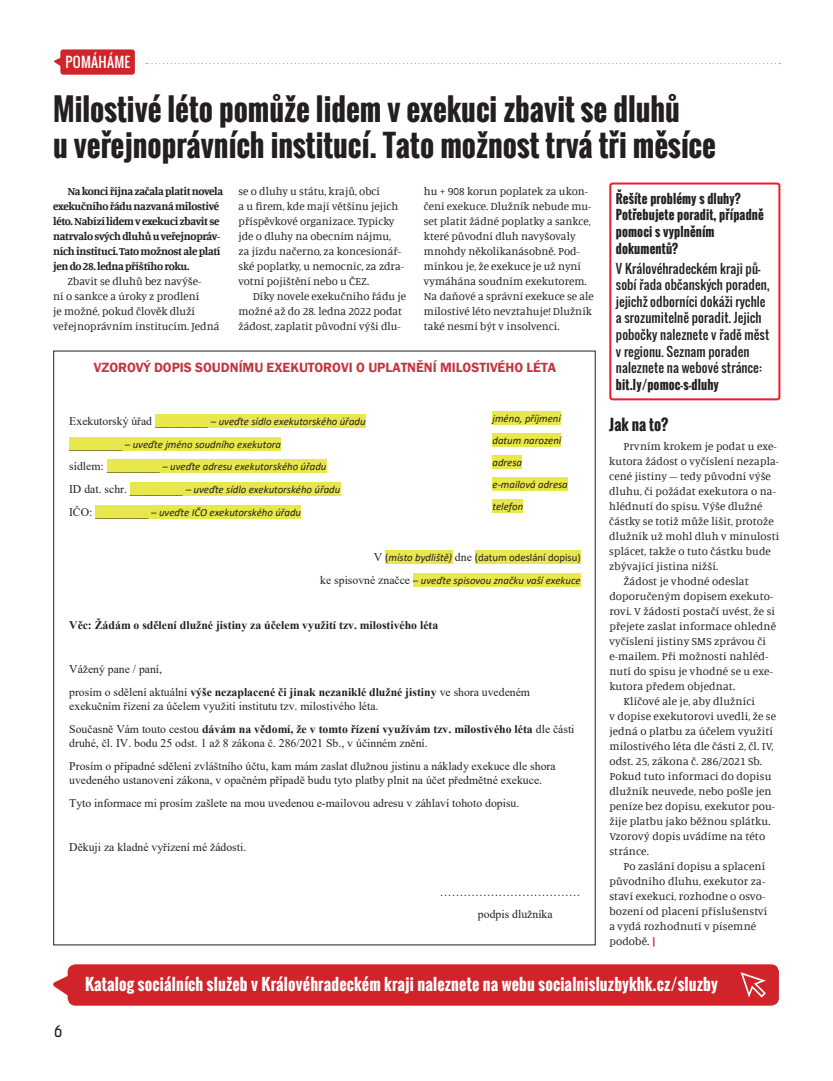
<style>
.page{position:relative;width:833px;height:1081px;background:#fff}
.page>*{position:absolute;margin:0;border:0;box-sizing:border-box;transform-origin:0 0}
.t1{font:700 30px/36px "Oswald";color:#231f20}
.t2{font:700 15.88px "Oswald";letter-spacing:.01em;color:#fff}
.t3{font:700 15px "Oswald";color:#231f20}
.t4{font:15px "Kelson Sans";color:#231f20}
.t5{font:600 13.75px "Franklin Gothic";color:#c4343f}
.t6{font:13.75px "Oswald";letter-spacing:.02em;color:#fff}
.t7{font:12.5px/16.6px "Oswald";letter-spacing:.01em;color:#231f20}
.t8{font:700 12.5px/16.6px "Oswald";letter-spacing:.01em;color:#231f20}
.t9{font:11.75px/22.4px "Times New Roman";color:#231f20}
.t10{font:700 11.75px "Times New Roman";color:#231f20}
.t11{font:11.25px/15px "Manuale";letter-spacing:.01em;color:#231f20}
.t12{font:700 11.25px/15px "Manuale";letter-spacing:-.03em;color:#231f20}
.t13{font:italic 10.75px/22.8px "Calibri";color:#231f20}
.s1{font-family:"Times New Roman";font-style:normal;font-size:11.75px}
.s2{font-style:normal}
.s3{font-weight:700}
.s4{font-weight:700;color:#d1232a}
</style>
<div class="page">
<svg style="left:146px;top:63px;width:634px;height:1px"></svg>
<svg style="left:54px;top:58px;width:6px;height:8px"></svg>
<div style="left:60px;top:49px;width:75px;height:26px;background:#d1232a;border-radius:3px"></div>
<svg style="left:609px;top:182px;width:172px;height:219px"></svg>
<div style="left:155px;top:414px;width:210px;height:14px;background:#e8e74c"></div>
<div style="left:69px;top:437px;width:212px;height:13px;background:#e8e74c"></div>
<div style="left:107px;top:459px;width:219px;height:14px;background:#e8e74c"></div>
<div style="left:130px;top:482px;width:210px;height:14px;background:#e8e74c"></div>
<div style="left:95px;top:505px;width:206px;height:13px;background:#e8e74c"></div>
<div style="left:385px;top:550px;width:67px;height:14px;background:#e8e74c"></div>
<div style="left:475px;top:550px;width:105px;height:14px;background:#e8e74c"></div>
<div style="left:413px;top:573px;width:167px;height:13px;background:#e8e74c"></div>
<div style="left:492px;top:411px;width:69px;height:14px;background:#e8e74c"></div>
<div style="left:492px;top:433px;width:69px;height:14px;background:#e8e74c"></div>
<div style="left:492px;top:455px;width:30px;height:14px;background:#e8e74c"></div>
<div style="left:492px;top:477px;width:76px;height:14px;background:#e8e74c"></div>
<div style="left:492px;top:499px;width:31px;height:13px;background:#e8e74c"></div>
<svg style="left:53px;top:970px;width:20px;height:35px"></svg>
<div style="left:68px;top:964px;width:711px;height:41px;background:#d1232a;border-radius:8px"></div>
<svg style="left:740px;top:972px;width:26px;height:25px"></svg>
<p class="t6" style="left:66px;top:52px;width:66px">Pomáháme</p>
<h1 class="t1" style="left:53px;top:91px;width:664px">Milostivé léto pomůže lidem v exekuci zbavit se dluhů<br>u veřejnoprávních institucí. Tato možnost trvá tři měsíce</h1>
<p class="t12" style="left:53px;top:183px;width:172px;text-indent:14px">Na konci října začala platit novela exekučního řádu nazvaná milostivé léto. Nabízí lidem v exekuci zbavit se natrvalo svých dluhů u veřejnopráv&shy;ních institucí. Tato možnost ale platí jen do 28. ledna příštího roku.</p>
<p class="t11" style="left:53px;top:273px;width:168px;text-indent:14px">Zbavit se dluhů bez navýše-<br>ní o sankce a úroky z prodlení<br>je možné, pokud člověk dluží veřejnoprávním institucím. Jedná</p>
<p class="t11" style="left:424px;top:183px;width:171px">hu + 908 korun poplatek za ukon&shy;čení exekuce. Dlužník nebude mu&shy;set platit žádné poplatky a sankce, které původní dluh navyšovaly mnohdy několikanásobně. Pod&shy;mínkou je, že exekuce je už nyní vymáhána soudním exekutorem.<br>Na daňové a správní exekuce se ale milostivé léto nevztahuje! Dlužník také nesmí být v insolvenci.</p>
<p class="t11" style="left:238px;top:183px;width:167px">se o dluhy u státu, krajů, obcí<br>a u firem, kde mají většinu jejich příspěvkové organizace. Typicky jde o dluhy na obecním nájmu, za jízdu načerno, za koncesionář&shy;ské poplatky, u nemocnic, za zdra&shy;votní pojištění nebo u ČEZ.</p>
<p class="t11" style="left:238px;top:288px;width:169px;text-indent:14px">Díky novele exekučního řádu je možné až do 28. ledna 2022 podat žádost, zaplatit původní výši dlu-</p>
<p class="t8" style="left:616px;top:190px;width:149px">Řešíte problémy s dluhy?<br>Potřebujete poradit, případně pomoci s vyplněním dokumentů?</p>
<p class="t7" style="left:616px;top:260px;width:155px">V Královéhradeckém kraji pů&shy;sobí řada občanských poraden, jejichž odborníci dokáži rychle a srozumitelně poradit. Jejich pobočky naleznete v řadě měst v regionu. Seznam poraden naleznete na webové stránce:</p>
<p class="t8" style="left:616px;top:376px;width:104px">bit.ly/pomoc-s-dluhy</p>
<p class="t5" style="left:94px;top:359px;width:464px">VZOROVÝ DOPIS SOUDNÍMU EXEKUTOROVI O UPLATNĚNÍ MILOSTIVÉHO LÉTA</p>
<p class="t13" style="left:492px;top:407px;width:77px;line-height:22px">jméno, příjmení datum narození adresa e-mailová adresa telefon</p>
<p class="t13" style="left:69px;top:409px;width:298px"><span class="s1">Exekutorský úřad _________</span> – uveďte sídlo exekutorského úřadu <span class="s1">_________</span> – uveďte jméno soudního exekutora<br><span class="s1">sídlem: _________</span> – uveďte adresu exekutorského úřadu<br><span class="s1">ID dat. schr. _________</span> – uveďte sídlo exekutorského úřadu <span class="s1">IČO: _________</span> – uveďte IČO exekutorského úřadu</p>
<p class="t13" style="left:320px;top:545px;width:262px;text-align:right"><span class="s1">V</span> <span class="s2">(</span>místo bydliště) <span class="s1">dne</span> <span class="s2">(datum odeslání dopisu)<br></span><span class="s1">ke spisovné značce</span> – uveďte spisovou značku vaší exekuce</p>
<p class="t10" style="left:69px;top:616px;width:370px">Věc: Žádám o sdělení dlužné jistiny za účelem využití tzv. milostivého léta</p>
<p class="t9" style="left:69px;top:658px;width:462px">Vážený pane / paní,<br>prosím o sdělení aktuální <span class="s3">výše nezaplacené či jinak nezaniklé dlužné jistiny</span> ve shora uvedeném</p>
<p class="t9" style="left:69px;top:695px;width:507px">exekučním řízení za účelem využití institutu tzv. milostivého léta.<br>Současně Vám touto cestou <span class="s3">dávám na vědomí, že v tomto řízení využívám tzv. milostivého léta</span> dle části</p>
<p class="t9" style="left:69px;top:731px;width:488px">druhé, čl. IV. bodu 25 odst. 1 až 8 zákona č. 286/2021 Sb., v účinném znění.<br>Prosím o případné sdělení zvláštního účtu, kam mám zaslat dlužnou jistinu a náklady exekuce dle shora</p>
<p class="t9" style="left:69px;top:768px;width:474px">uvedeného ustanovení zákona, v opačném případě budu tyto platby plnit na účet předmětné exekuce.<br>Tyto informace mi prosím zašlete na mou uvedenou e-mailovou adresu v záhlaví tohoto dopisu.</p>
<p class="t9" style="left:69px;top:835px;width:179px">Děkuji za kladné vyřízení mé žádosti.</p>
<p class="t9" style="left:478px;top:880px;width:104px;text-indent:-38px">……………………………… podpis dlužníka</p>
<h3 class="t3" style="left:609px;top:414px;width:61px">Jak na to?</h3>
<p class="t11" style="left:623px;top:438px;width:155px">Prvním krokem je podat u exe-</p>
<p class="t11" style="left:609px;top:453px;width:171px">kutora žádost o vyčíslení nezapla-</p>
<p class="t11" style="left:609px;top:468px;width:163px">cené jistiny – tedy původní výše</p>
<p class="t11" style="left:609px;top:483px;width:168px">dluhu, či požádat exekutora o na-</p>
<p class="t11" style="left:609px;top:498px;width:155px">hlédnutí do spisu. Výše dlužné</p>
<p class="t11" style="left:609px;top:513px;width:166px">částky se totiž může lišit, protože</p>
<p class="t11" style="left:609px;top:528px;width:171px">dlužník už mohl dluh v minulosti</p>
<p class="t11" style="left:609px;top:543px;width:163px">splácet, takže o tuto částku bude</p>
<p class="t11" style="left:609px;top:558px;width:110px">zbývající jistina nižší.</p>
<p class="t11" style="left:623px;top:573px;width:127px">Žádost je vhodné odeslat</p>
<p class="t11" style="left:609px;top:588px;width:165px">doporučeným dopisem exekuto-</p>
<p class="t11" style="left:609px;top:603px;width:167px">rovi. V žádosti postačí uvést, že si</p>
<p class="t11" style="left:609px;top:618px;width:168px">přejete zaslat informace ohledně</p>
<p class="t11" style="left:609px;top:633px;width:158px">vyčíslení jistiny SMS zprávou či</p>
<p class="t11" style="left:609px;top:648px;width:161px">e-mailem. Při možnosti nahléd-</p>
<p class="t11" style="left:609px;top:663px;width:165px">nutí do spisu je vhodné se u exe-</p>
<p class="t11" style="left:609px;top:678px;width:127px">kutora předem objednat.</p>
<p class="t11" style="left:623px;top:693px;width:133px">Klíčové ale je, aby dlužníci</p>
<p class="t11" style="left:609px;top:708px;width:168px">v dopise exekutorovi uvedli, že se</p>
<p class="t11" style="left:609px;top:723px;width:165px">jedná o platbu za účelem využití</p>
<p class="t11" style="left:609px;top:738px;width:165px">milostivého léta dle části 2, čl. IV,</p>
<p class="t11" style="left:609px;top:753px;width:154px">odst. 25, zákona č. 286/2021 Sb.</p>
<p class="t11" style="left:609px;top:768px;width:164px">Pokud tuto informaci do dopisu</p>
<p class="t11" style="left:609px;top:783px;width:164px">dlužník neuvede, nebo pošle jen</p>
<p class="t11" style="left:609px;top:798px;width:167px">peníze bez dopisu, exekutor pou-</p>
<p class="t11" style="left:609px;top:813px;width:163px">žije platbu jako běžnou splátku.</p>
<p class="t11" style="left:609px;top:828px;width:157px">Vzorový dopis uvádíme na této</p>
<p class="t11" style="left:609px;top:843px;width:41px">stránce.</p>
<p class="t11" style="left:623px;top:858px;width:143px">Po zaslání dopisu a splacení</p>
<p class="t11" style="left:609px;top:873px;width:157px">původního dluhu, exekutor za-</p>
<p class="t11" style="left:609px;top:888px;width:157px">staví exekuci, rozhodne o osvo-</p>
<p class="t11" style="left:609px;top:903px;width:160px">bození od placení příslušenství</p>
<p class="t11" style="left:609px;top:918px;width:148px">a vydá rozhodnutí v písemné</p>
<p class="t11" style="left:609px;top:933px;width:48px">podobě. <span class="s4">|</span></p>
<h3 class="t4" style="left:54px;top:1022px;width:10px">6</h3>
<h2 class="t2" style="left:85px;top:972px;width:634px">Katalog sociálních služeb v Královéhradeckém kraji naleznete na webu socialnisluzbykhk.cz/sluzby</h2>
</div>
